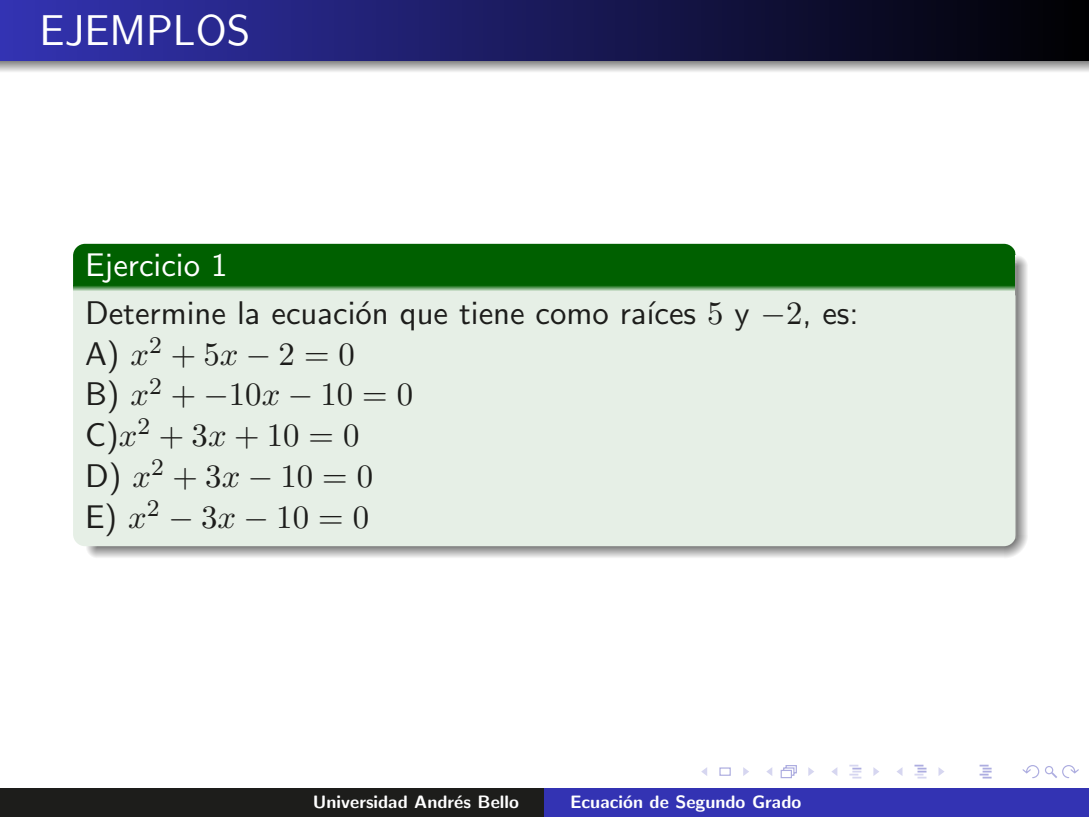
<style>
.page{position:relative;width:1089px;height:817px;background:#fff}
.page>*{position:absolute;margin:0;border:0;box-sizing:border-box;transform-origin:0 0}
.t1{font:42.9px "CMSS12";color:#fff}
.t2{font:32.7px/40.5px "CMR10";color:#1d1d1b}
.t3{font:32.7px/48.6px "CMSS10";color:#1d1d1b}
.t4{font:18px "CMSSBX10";color:#fff}
.s1{color:#fff}
.s2{font-family:"CMR10"}
.s3{font-family:"CMSY10"}
.s4{font-family:"CMSS10"}
.s5{font-family:"CMMI10"}
</style>
<div class="page">
<div style="left:719px;top:767px;width:11px;height:8px;border:1px solid #adade0"></div>
<svg style="left:701px;top:767px;width:6px;height:9px"></svg>
<svg style="left:743px;top:767px;width:6px;height:9px"></svg>
<svg style="left:766px;top:765px;width:48px;height:13px"></svg>
<svg style="left:831px;top:764px;width:48px;height:14px"></svg>
<svg style="left:897px;top:764px;width:47px;height:14px"></svg>
<svg style="left:979px;top:764px;width:12px;height:14px"></svg>
<svg style="left:1022px;top:765px;width:57px;height:14px"></svg>
<div style="left:0;top:0;width:1089px;height:61px;background:linear-gradient(to right,#3333b3,#000001)"></div>
<svg style="left:0;top:60px;width:1089px;height:12px"></svg>
<div style="left:73px;top:244px;width:942px;height:41px;background:#006000"></div>
<svg style="left:73px;top:285px;width:942px;height:10px"></svg>
<svg style="left:86px;top:546px;width:11px;height:12px"></svg>
<svg style="left:1003px;top:534px;width:24px;height:24px"></svg>
<svg style="left:97px;top:546px;width:906px;height:12px"></svg>
<svg style="left:1016px;top:256px;width:11px;height:10px"></svg>
<svg style="left:1016px;top:266px;width:11px;height:268px"></svg>
<div style="left:73px;top:295px;width:942px;height:251px;background:#e6efe6"></div>
<hr style="left:1015px;top:263px;width:1px;height:275px;background:#9d9d9c">
<div style="left:0;top:787px;width:544px;height:29px;background:#1d1d1b"></div>
<div style="left:544px;top:787px;width:545px;height:29px;background:#3333b3"></div>
<h1 class="t1" style="left:40px;top:12px;width:212px">EJEMPLOS</h1>
<p class="t3" style="left:85px;top:243px;width:775px"><span class="s1">Ejercicio 1<br></span>Determine la ecuaci´on que tiene como ra´ıces <span class="s2">5</span> y <span class="s3">−</span><span class="s2">2</span>, es:</p>
<p class="t2" style="left:85px;top:336px;width:330px"><span class="s4">A)</span> <span class="s5">x</span><sup>2</sup> +5<span class="s5">x</span><span class="s3">−</span>2=0<br><span class="s4">B)</span> <span class="s5">x</span><sup>2</sup> +<span class="s3">−</span>10<span class="s5">x</span><span class="s3">−</span>10=0<br><span class="s4">C)</span><span class="s5">x</span><sup>2</sup> +3<span class="s5">x</span>+10=0<br><span class="s4">D)</span> <span class="s5">x</span><sup>2</sup> +3<span class="s5">x</span><span class="s3">−</span>10=0<br><span class="s4">E)</span> <span class="s5">x</span><sup>2</sup> <span class="s3">−</span>3<span class="s5">x</span><span class="s3">−</span>10=0</p>
<p class="t4" style="left:313px;top:793px;width:207px">Universidad Andr´es Bello</p>
<p class="t4" style="left:570px;top:793px;width:233px">Ecuaci´on de Segundo Grado</p>
</div>
